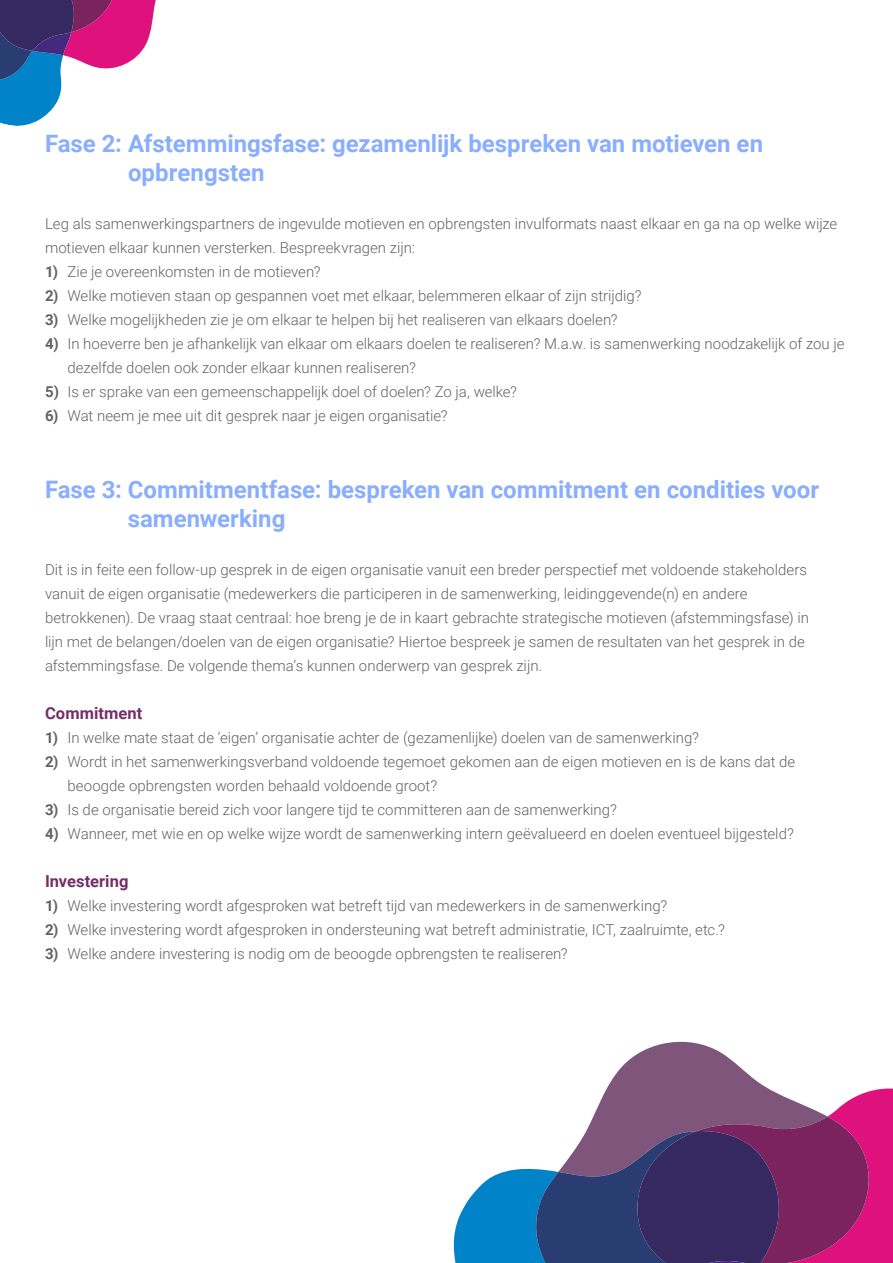
<style>
.page{position:relative;width:893px;height:1263px;background:#fff}
.page>*{position:absolute;margin:0;border:0;box-sizing:border-box;transform-origin:0 0}
.t1{font:700 24px/28.8px "Roboto";color:#8aaeff}
.t2{font:700 16.5px "Roboto";letter-spacing:.005em;color:#742f68}
.t3{font:300 15px/24px "Roboto";color:#646363}
.s1{font-weight:700}
</style>
<div class="page">
<svg style="left:453px;top:1041px;width:440px;height:222px"></svg>
<svg style="left:0;top:0;width:156px;height:126px"></svg>
<h1 class="t1" style="left:128px;top:128px;width:637px;text-indent:-83px">Fase 2: Afstemmingsfase: gezamenlijk bespreken van motieven en opbrengsten</h1>
<p class="t3" style="left:45px;top:211px;width:794px">Leg als samenwerkingspartners de ingevulde motieven en opbrengsten invulformats naast elkaar en ga na op welke wijze motieven elkaar kunnen versterken. Bespreekvragen zijn:</p>
<p class="t3" style="left:45px;top:259px;width:277px"><span class="s1">1)</span> Zie je overeenkomsten in de motieven?</p>
<p class="t3" style="left:45px;top:283px;width:598px"><span class="s1">2)</span> Welke motieven staan op gespannen voet met elkaar, belemmeren elkaar of zijn strijdig?</p>
<p class="t3" style="left:45px;top:307px;width:574px"><span class="s1">3)</span> Welke mogelijkheden zie je om elkaar te helpen bij het realiseren van elkaars doelen?</p>
<p class="t3" style="left:68px;top:331px;width:778px;text-indent:-22px"><span class="s1">4)</span> In hoeverre ben je afhankelijk van elkaar om elkaars doelen te realiseren? M.a.w. is samenwerking noodzakelijk of zou je dezelfde doelen ook zonder elkaar kunnen realiseren?</p>
<p class="t3" style="left:45px;top:379px;width:474px"><span class="s1">5)</span> Is er sprake van een gemeenschappelijk doel of doelen? Zo ja, welke?</p>
<p class="t3" style="left:45px;top:403px;width:404px"><span class="s1">6)</span> Wat neem je mee uit dit gesprek naar je eigen organisatie?</p>
<h1 class="t1" style="left:128px;top:474px;width:693px;text-indent:-83px">Fase 3: Commitmentfase: bespreken van commitment en condities voor samenwerking</h1>
<p class="t3" style="left:45px;top:557px;width:766px">Dit is in feite een follow-up gesprek in de eigen organisatie vanuit een breder perspectief met voldoende stakeholders vanuit de eigen organisatie (medewerkers die participeren in de samenwerking, leidinggevende(n) en andere betrokkenen). De vraag staat centraal: hoe breng je de in kaart gebrachte strategische motieven (afstemmingsfase) in lijn met de belangen/doelen van de eigen organisatie? Hiertoe bespreek je samen de resultaten van het gesprek in de afstemmingsfase. De volgende thema’s kunnen onderwerp van gesprek zijn.</p>
<p class="t2" style="left:45px;top:701px;width:99px">Commitment</p>
<p class="t3" style="left:45px;top:725px;width:656px"><span class="s1">1)</span> In welke mate staat de ‘eigen’ organisatie achter de (gezamenlijke) doelen van de samenwerking?</p>
<p class="t3" style="left:68px;top:749px;width:729px;text-indent:-22px"><span class="s1">2)</span> Wordt in het samenwerkingsverband voldoende tegemoet gekomen aan de eigen motieven en is de kans dat de beoogde opbrengsten worden behaald voldoende groot?</p>
<p class="t3" style="left:45px;top:797px;width:573px"><span class="s1">3)</span> Is de organisatie bereid zich voor langere tijd te committeren aan de samenwerking?</p>
<p class="t3" style="left:45px;top:821px;width:750px"><span class="s1">4)</span> Wanneer, met wie en op welke wijze wordt de samenwerking intern geëvalueerd en doelen eventueel bijgesteld?</p>
<p class="t2" style="left:45px;top:869px;width:85px">Investering</p>
<p class="t3" style="left:45px;top:893px;width:624px"><span class="s1">1)</span> Welke investering wordt afgesproken wat betreft tijd van medewerkers in de samenwerking?</p>
<p class="t3" style="left:45px;top:917px;width:681px"><span class="s1">2)</span> Welke investering wordt afgesproken in ondersteuning wat betreft administratie, ICT, zaalruimte, etc.?</p>
<p class="t3" style="left:45px;top:941px;width:524px"><span class="s1">3)</span> Welke andere investering is nodig om de beoogde opbrengsten te realiseren?</p>
</div>
